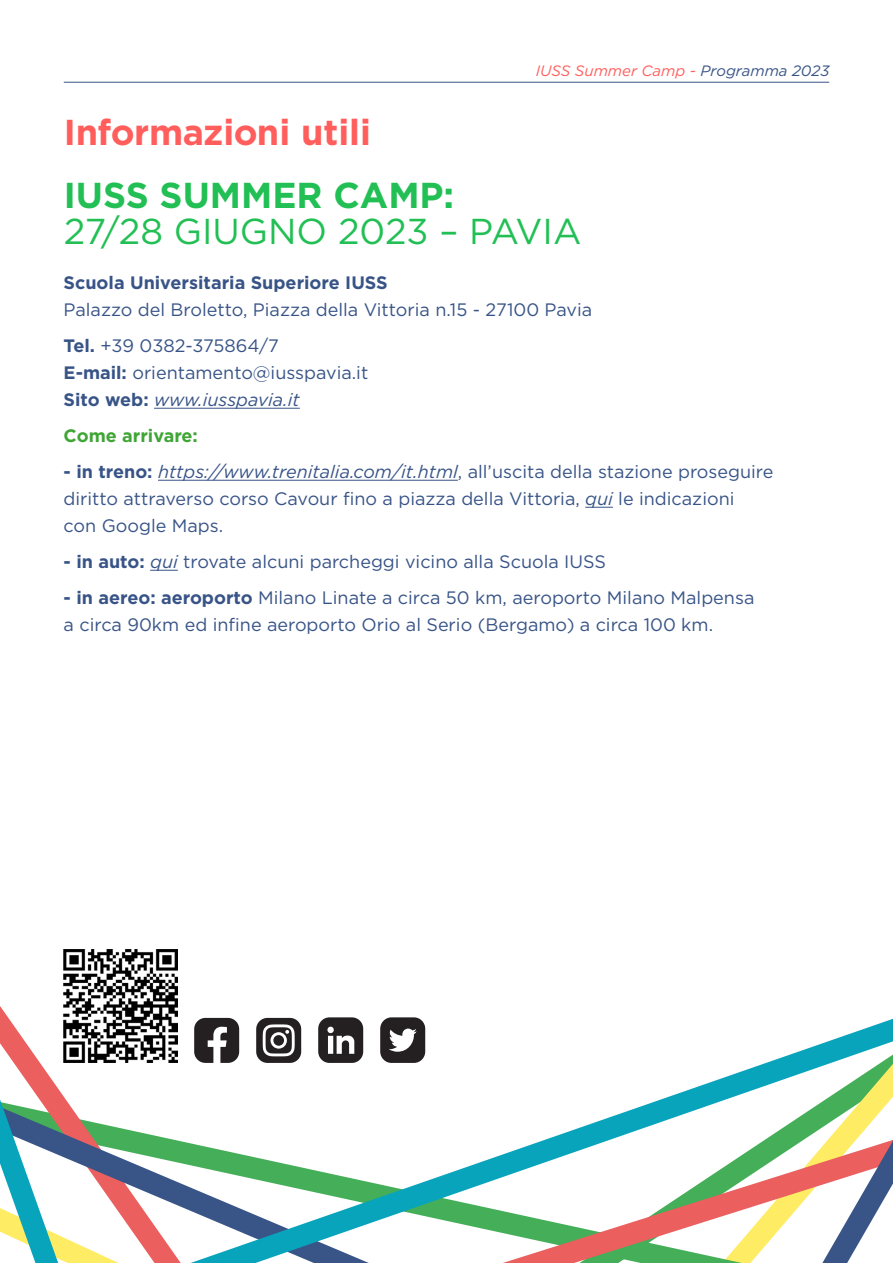
<style>
.page{position:relative;width:893px;height:1263px;background:#fff}
.page>*{position:absolute;margin:0;border:0;box-sizing:border-box;transform-origin:0 0}
.t1{font:36px "Gotham";color:#21bf54}
.t2{font:700 36px "Gotham";color:#ff5e5c}
.t3{font:700 36px "Gotham";color:#21bf54}
.t4{font:18px/27px "Gotham";color:#385487}
.t5{font:700 18px "Gotham";color:#385487}
.t6{font:700 18px "Gotham";color:#3fa535}
.t7{font:italic 15px "Gotham";color:#ff5e5c}
.s1{color:#385487}
.s2{font-weight:700}
.s3{font-style:italic}
</style>
<div class="page">
<img style="left:64px;top:949px;width:113px;height:57px">
<svg style="left:0;top:1006px;width:178px;height:93px"></svg>
<svg style="left:119px;top:1127px;width:72px;height:136px"></svg>
<svg style="left:0;top:1099px;width:119px;height:164px"></svg>
<svg style="left:191px;top:1019px;width:702px;height:244px"></svg>
<hr style="left:64px;top:82px;width:765px;height:1px;background:#385487">
<hr style="left:154px;top:408px;width:146px;height:1px;background:#385487">
<hr style="left:158px;top:480px;width:300px;height:1px;background:#385487">
<svg style="left:585px;top:507px;width:28px;height:1px"></svg>
<svg style="left:150px;top:570px;width:28px;height:1px"></svg>
<svg style="left:194px;top:1018px;width:45px;height:45px"></svg>
<svg style="left:256px;top:1018px;width:45px;height:45px"></svg>
<div style="left:273px;top:1035px;width:11px;height:11px;background:#241f21;border-radius:50%"></div>
<svg style="left:318px;top:1017px;width:45px;height:46px"></svg>
<svg style="left:380px;top:1017px;width:45px;height:46px"></svg>
<h1 class="t2" style="left:64px;top:108px;width:309px">Informazioni utili</h1>
<p class="t7" style="left:536px;top:61px;width:295px">IUSS Summer Camp - <span class="s1">Programma 2023</span></p>
<h1 class="t3" style="left:64px;top:171px;width:392px">IUSS SUMMER CAMP:</h1>
<h1 class="t1" style="left:64px;top:208px;width:519px">27/28 GIUGNO 2023 – PAVIA</h1>
<p class="t5" style="left:64px;top:270px;width:326px">Scuola Universitaria Superiore IUSS</p>
<p class="t4" style="left:64px;top:291px;width:530px;line-height:36px">Palazzo del Broletto, Piazza della Vittoria n.15 - 27100 Pavia<br><span class="s2">Tel.</span> +39 0382-375864/7</p>
<p class="t4" style="left:64px;top:359px;width:306px"><span class="s2">E-mail:</span> orientamento@iusspavia.it<br><span class="s2">Sito web:</span> <span class="s3">www.iusspavia.it</span></p>
<p class="t6" style="left:64px;top:423px;width:136px">Come arrivare:</p>
<p class="t4" style="left:64px;top:458px;width:711px"><span class="s2">- in treno:</span> <span class="s3">https://www.trenitalia.com/it.html</span>, all’uscita della stazione proseguire diritto attraverso corso Cavour fino a piazza della Vittoria, <span class="s3">qui</span> le indicazioni<br>con Google Maps.</p>
<p class="t4" style="left:64px;top:548px;width:544px"><span class="s2">- in auto:</span> <span class="s3">qui</span> trovate alcuni parcheggi vicino alla Scuola IUSS</p>
<p class="t4" style="left:64px;top:584px;width:692px"><span class="s2">- in aereo: aeroporto</span> Milano Linate a circa 50 km, aeroporto Milano Malpensa a circa 90km ed infine aeroporto Orio al Serio (Bergamo) a circa 100 km.</p>
</div>
